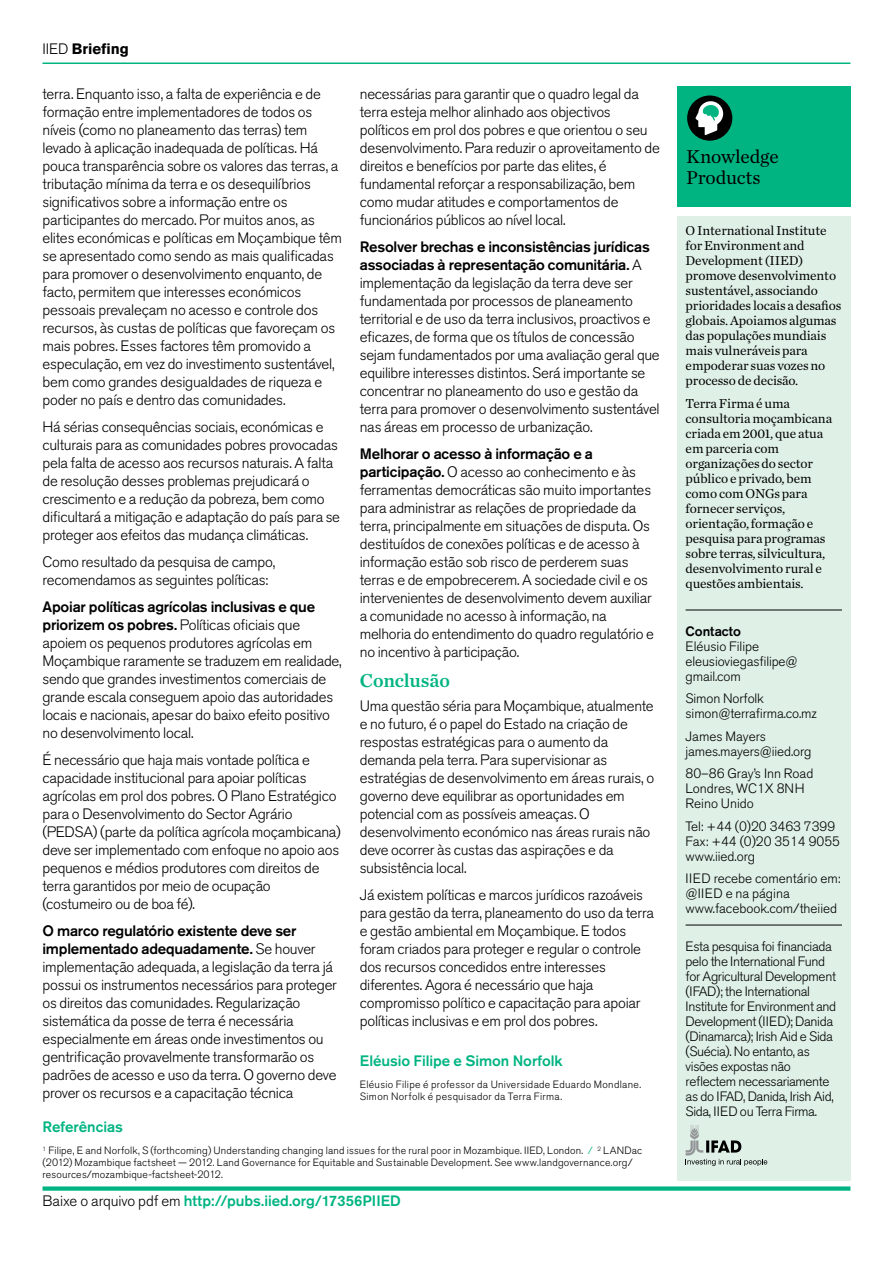
<style>
.page{position:relative;width:893px;height:1263px;background:#fff}
.page>*{position:absolute;margin:0;border:0;box-sizing:border-box;transform-origin:0 0}
.t1{font:19.5px/20.7px "Chronicle Text G1";letter-spacing:-.01em;color:#000}
.t2{font:19.5px "Chronicle Text G1 Semi";letter-spacing:-.01em;color:#00b482}
.t3{font:300 15px/18px "Akzidenz Grotesk BE";letter-spacing:-.02em;color:#000}
.t4{font:500 15px "Akzidenz Grotesk BE";color:#00b482}
.t5{font:700 15px "Akzidenz Grotesk BE";letter-spacing:-.005em;color:#000}
.t6{font:13.5px/15px "Chronicle Text G1";letter-spacing:-.01em;color:#000}
.t7{font:300 13.5px/15px "Akzidenz Grotesk BE";letter-spacing:-.025em;color:#000}
.t8{font:300 13.5px/15px "Akzidenz Grotesk BE";letter-spacing:-.005em;color:#000}
.t9{font:500 13.5px "Akzidenz Grotesk BE";letter-spacing:-.005em;color:#000}
.t10{font:300 10.5px/12px "Akzidenz Grotesk BE";letter-spacing:.02em;color:#000}
.s1{font-weight:300}
.s2{font-weight:500}
.s3{color:#00b482}
.s4{font-weight:300;color:#000}
</style>
<div class="page">
<div style="left:677px;top:86px;width:173px;height:121px;background:#00b482"></div>
<div style="left:687px;top:95px;width:45px;height:46px;background:#000;border-radius:50%"></div>
<svg style="left:695px;top:101px;width:28px;height:34px"></svg>
<div style="left:677px;top:216px;width:173px;height:964px;background:#dff0e7"></div>
<hr style="left:686px;top:610px;width:156px;height:1px;background:#000">
<hr style="left:686px;top:925px;width:156px;height:1px;background:#000">
<svg style="left:686px;top:1125px;width:81px;height:41px"></svg>
<hr style="left:43px;top:63px;width:807px;height:1px;background:#00b482">
<div style="left:43px;top:1186px;width:807px;height:5px;background:#00b482"></div>
<p class="t5" style="left:43px;top:40px;width:88px"><span class="s1">IIED</span> Briefing</p>
<p class="t3" style="left:43px;top:85px;width:301px">terra. Enquanto isso, a falta de experiência e de formação entre implementadores de todos os níveis (como no planeamento das terras) tem levado à aplicação inadequada de políticas. Há pouca transparência sobre os valores das terras, a tributação mínima da terra e os desequilíbrios significativos sobre a informação entre os participantes do mercado. Por muitos anos, as elites económicas e políticas em Moçambique têm se apresentado como sendo as mais qualificadas para promover o desenvolvimento enquanto, de facto, permitem que interesses económicos pessoais prevaleçam no acesso e controle dos recursos, às custas de políticas que favoreçam os mais pobres. Esses factores têm promovido a especulação, em vez do investimento sustentável, bem como grandes desigualdades de riqueza e poder no país e dentro das comunidades.</p>
<p class="t3" style="left:43px;top:418px;width:299px">Há sérias consequências sociais, económicas e culturais para as comunidades pobres provocadas pela falta de acesso aos recursos naturais. A falta de resolução desses problemas prejudicará o crescimento e a redução da pobreza, bem como dificultará a mitigação e adaptação do país para se proteger aos efeitos das mudança climáticas.</p>
<p class="t3" style="left:43px;top:553px;width:234px">Como resultado da pesquisa de campo, recomendamos as seguintes políticas:</p>
<p class="t3" style="left:43px;top:598px;width:301px"><span class="s2">Apoiar políticas agrícolas inclusivas e que priorizem os pobres.</span> Políticas oficiais que apoiem os pequenos produtores agrícolas em Moçambique raramente se traduzem em realidade, sendo que grandes investimentos comerciais de grande escala conseguem apoio das autoridades locais e nacionais, apesar do baixo efeito positivo no desenvolvimento local.</p>
<p class="t3" style="left:43px;top:751px;width:300px">É necessário que haja mais vontade política e capacidade institucional para apoiar políticas agrícolas em prol dos pobres. O Plano Estratégico para o Desenvolvimento do Sector Agrário (PEDSA) (parte da política agrícola moçambicana) deve ser implementado com enfoque no apoio aos pequenos e médios produtores com direitos de terra garantidos por meio de ocupação (costumeiro ou de boa fé).</p>
<p class="t3" style="left:43px;top:922px;width:296px"><span class="s2">O marco regulatório existente deve ser implementado adequadamente.</span> Se houver implementação adequada, a legislação da terra já possui os instrumentos necessários para proteger os direitos das comunidades. Regularização sistemática da posse de terra é necessária especialmente em áreas onde investimentos ou gentrificação provavelmente transformarão os padrões de acesso e uso da terra. O governo deve prover os recursos e a capacitação técnica</p>
<p class="t3" style="left:360px;top:85px;width:302px">necessárias para garantir que o quadro legal da terra esteja melhor alinhado aos objectivos políticos em prol dos pobres e que orientou o seu desenvolvimento. Para reduzir o aproveitamento de direitos e benefícios por parte das elites, é fundamental reforçar a responsabilização, bem como mudar atitudes e comportamentos de funcionários públicos ao nível local.</p>
<p class="t3" style="left:360px;top:238px;width:301px"><span class="s2">Resolver brechas e inconsistências jurídicas associadas à representação comunitária.</span> A implementação da legislação da terra deve ser fundamentada por processos de planeamento territorial e de uso da terra inclusivos, proactivos e eficazes, de forma que os títulos de concessão sejam fundamentados por uma avaliação geral que equilibre interesses distintos. Será importante se concentrar no planeamento do uso e gestão da terra para promover o desenvolvimento sustentável nas áreas em processo de urbanização.</p>
<p class="t3" style="left:360px;top:445px;width:296px"><span class="s2">Melhorar o acesso à informação e a participação.</span> O acesso ao conhecimento e às ferramentas democráticas são muito importantes para administrar as relações de propriedade da terra, principalmente em situações de disputa. Os destituídos de conexões políticas e de acesso à informação estão sob risco de perderem suas terras e de empobrecerem. A sociedade civil e os intervenientes de desenvolvimento devem auxiliar a comunidade no acesso à informação, na melhoria do entendimento do quadro regulatório e no incentivo à participação.</p>
<h1 class="t2" style="left:360px;top:665px;width:92px">Conclusão</h1>
<p class="t3" style="left:360px;top:697px;width:296px">Uma questão séria para Moçambique, atualmente e no futuro, é o papel do Estado na criação de respostas estratégicas para o aumento da demanda pela terra. Para supervisionar as estratégias de desenvolvimento em áreas rurais, o governo deve equilibrar as oportunidades em potencial com as possíveis ameaças. O desenvolvimento económico nas áreas rurais não deve ocorrer às custas das aspirações e da subsistência local.</p>
<p class="t3" style="left:360px;top:886px;width:296px">Já existem políticas e marcos jurídicos razoáveis para gestão da terra, planeamento do uso da terra e gestão ambiental em Moçambique. E todos foram criados para proteger e regular o controle dos recursos concedidos entre interesses diferentes. Agora é necessário que haja compromisso político e capacitação para apoiar políticas inclusivas e em prol dos pobres.</p>
<p class="t4" style="left:360px;top:1051px;width:204px">Eléusio Filipe e Simon Norfolk</p>
<p class="t10" style="left:360px;top:1078px;width:283px">Eléusio Filipe é professor da Universidade Eduardo Mondlane.<br>Simon Norfolk é pesquisador da Terra Firma.</p>
<p class="t4" style="left:43px;top:1118px;width:82px">Referências</p>
<p class="t10" style="left:43px;top:1144px;width:601px"><sup>1</sup> Filipe, E and Norfolk, S (forthcoming) Understanding changing land issues for the rural poor in Mozambique. IIED, London. <span class="s3">/</span> <sup>2</sup> LANDac (2012) Mozambique factsheet — 2012. Land Governance for Equitable and Sustainable Development. See www.landgovernance.org/ resources/mozambique-factsheet-2012.</p>
<p class="t4" style="left:43px;top:1192px;width:360px"><span class="s4">Baixe o arquivo pdf em</span> http://pubs.iied.org/17356PIIED</p>
<h1 class="t1" style="left:686px;top:145px;width:94px">Knowledge<br>Products</h1>
<p class="t6" style="left:686px;top:223px;width:157px">O International Institute for Environment and<br>Development (IIED) promove desenvolvimento sustentável, associando prioridades locais a desafios globais. Apoiamos algumas das populações mundiais mais vulneráveis para empoderar suas vozes no processo de decisão.</p>
<p class="t6" style="left:686px;top:395px;width:148px">Terra Firma é uma consultoria moçambicana criada em 2001, que atua em parceria com organizações do sector público e privado, bem como com ONGs para fornecer serviços, orientação, formação e pesquisa para programas sobre terras, silvicultura, desenvolvimento rural e questões ambientais.</p>
<p class="t9" style="left:686px;top:623px;width:57px">Contacto</p>
<p class="t7" style="left:686px;top:639px;width:114px">Eléusio Filipe eleusioviegasfilipe@ gmail.com</p>
<p class="t7" style="left:686px;top:691px;width:133px">Simon Norfolk simon@terrafirma.co.mz</p>
<p class="t7" style="left:686px;top:729px;width:127px">James Mayers james.mayers@iied.org</p>
<p class="t8" style="left:686px;top:766px;width:129px">80–86 Gray’s Inn Road<br>Londres, WC1X 8NH<br>Reino Unido</p>
<p class="t8" style="left:686px;top:819px;width:156px">Tel: +44 (0)20 3463 7399<br>Fax: +44 (0)20 3514 9055 www.iied.org</p>
<p class="t8" style="left:686px;top:871px;width:156px">IIED recebe comentário em: @IIED e na página www.facebook.com/theiied</p>
<p class="t7" style="left:686px;top:939px;width:152px">Esta pesquisa foi financiada pelo the International Fund for Agricultural Development (IFAD); the International<br>Institute for Environment and<br>Development (IIED); Danida (Dinamarca); Irish Aid e Sida (Suécia). No entanto, as visões expostas não reflectem necessariamente as do IFAD, Danida, Irish Aid,<br>Sida, IIED ou Terra Firma.</p>
</div>
